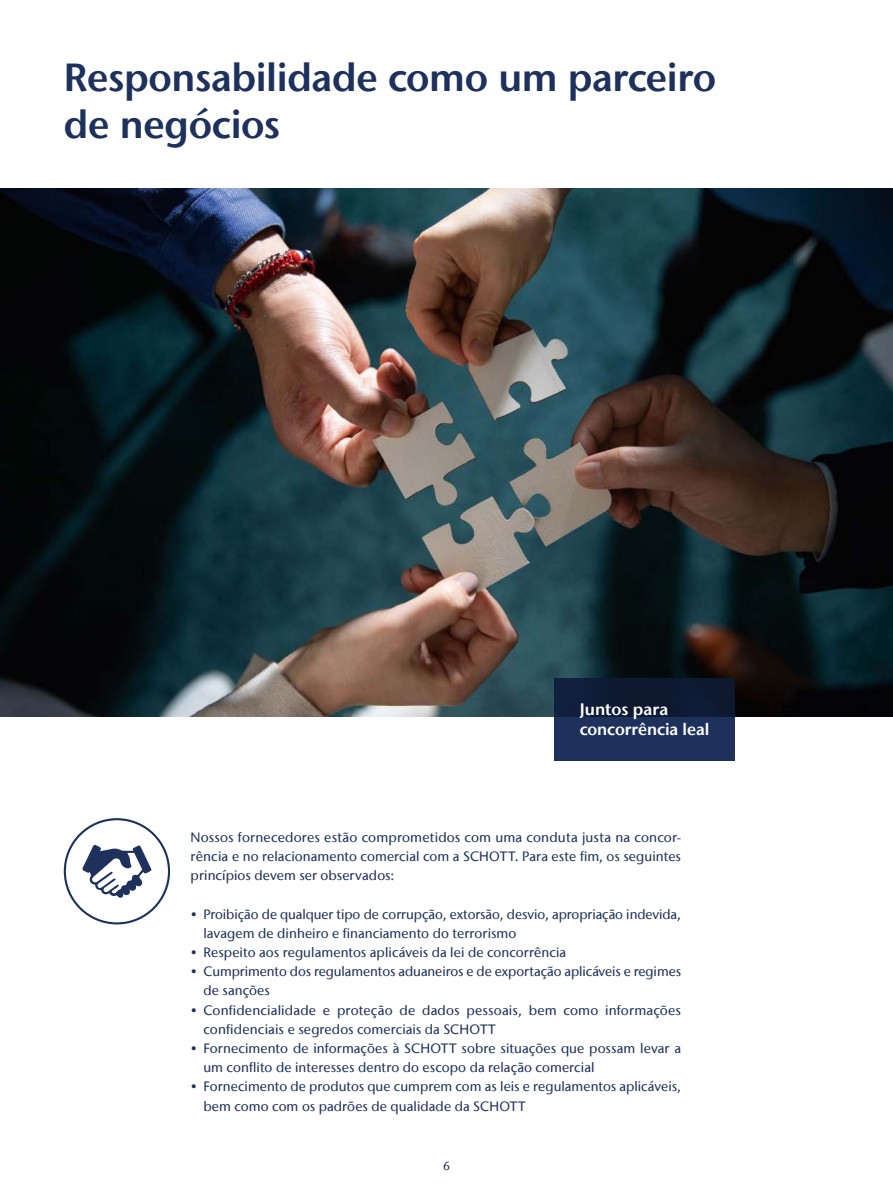
<style>
.page{position:relative;width:893px;height:1191px;background:#fff}
.page>*{position:absolute;margin:0;border:0;box-sizing:border-box;transform-origin:0 0}
.t1{font:600 39px/46.8px "Stone Sans IIITC Com";letter-spacing:-.01em;color:#1d315c}
.t2{font:600 16.5px/19.8px "Stone Sans IIITC Com";letter-spacing:-.005em;color:#fff}
.t3{font:500 13.5px/19.2px "Stone Sans IIITC Com";letter-spacing:.005em;color:#1d315c}
.t4{font:500 12px "Stone Sans IIITC Com";color:#1d315c}
</style>
<div class="page">
<img style="left:0;top:188px;width:893px;height:529px">
<svg style="left:64px;top:818px;width:106px;height:106px"></svg>
<svg style="left:554px;top:678px;width:181px;height:82px;background:#162648"></svg>
<h1 class="t1" style="left:64px;top:54px;width:654px">Responsabilidade como um parceiro de negócios</h1>
<p class="t2" style="left:580px;top:699px;width:131px">Juntos para concorrência leal</p>
<p class="t3" style="left:191px;top:827px;width:492px;text-align:justify">Nossos fornecedores estão comprometidos com uma conduta justa na concor&shy;rência e no relacionamento comercial com a SCHOTT. Para este fim, os seguintes princípios devem ser observados:</p>
<p class="t3" style="left:203px;top:904px;width:479px;text-indent:-13px">• Proibição de qualquer tipo de corrupção, extorsão, desvio, apropriação indevida, lavagem de dinheiro e financiamento do terrorismo</p>
<p class="t3" style="left:191px;top:942px;width:377px">• Respeito aos regulamentos aplicáveis da lei de concorrência</p>
<p class="t3" style="left:203px;top:961px;width:479px;text-indent:-13px">• Cumprimento dos regulamentos aduaneiros e de exportação aplicáveis e regimes de sanções</p>
<p class="t3" style="left:203px;top:1000px;width:479px;text-indent:-13px">• Confidencialidade e proteção de dados pessoais, bem como informações confidenciais e segredos comerciais da SCHOTT</p>
<p class="t3" style="left:203px;top:1038px;width:479px;text-indent:-13px">• Fornecimento de informações à SCHOTT sobre situações que possam levar a um conflito de interesses dentro do escopo da relação comercial</p>
<p class="t3" style="left:203px;top:1076px;width:479px;text-indent:-13px">• Fornecimento de produtos que cumprem com as leis e regulamentos aplicáveis, bem como com os padrões de qualidade da SCHOTT</p>
<p class="t4" style="left:443px;top:1158px;width:8px">6</p>
</div>
